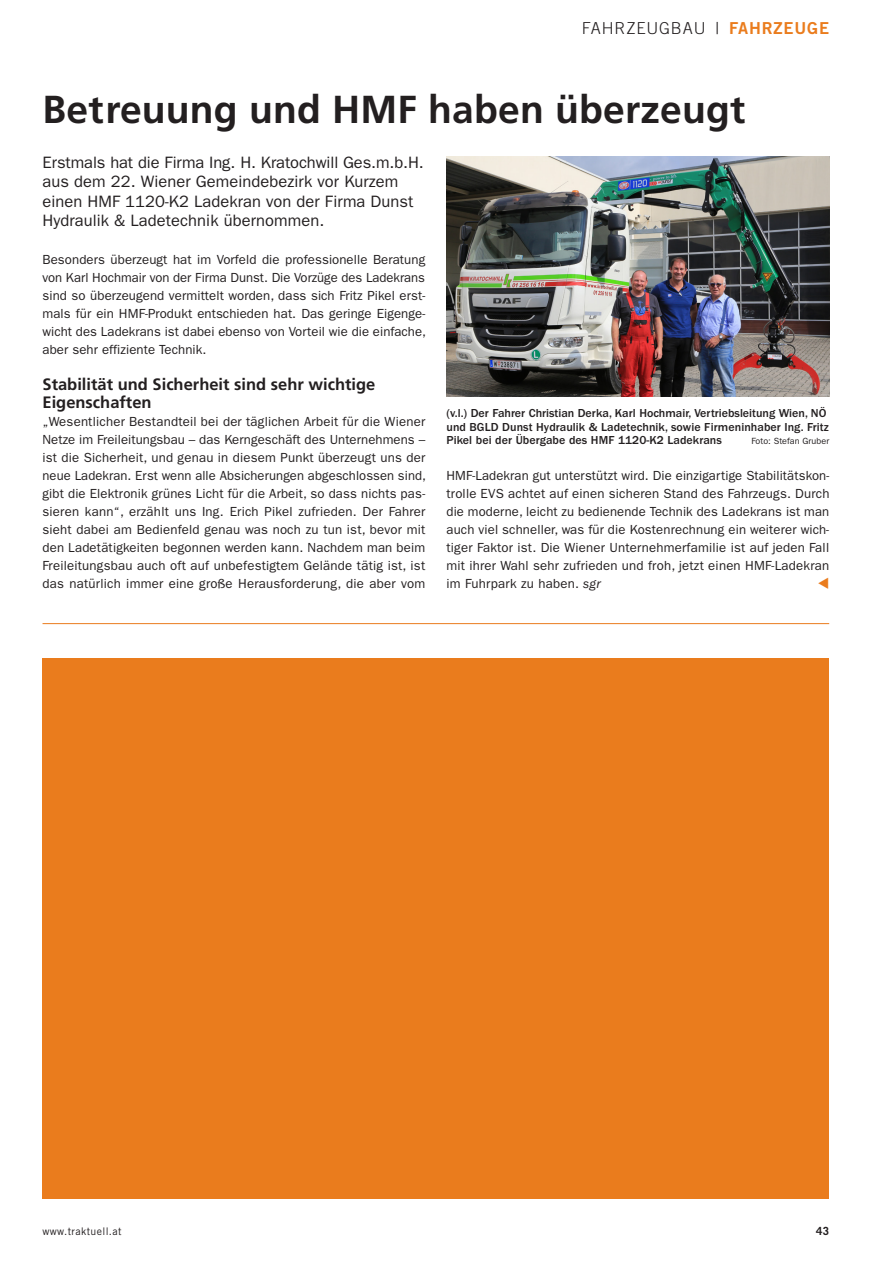
<style>
.page{position:relative;width:893px;height:1263px;background:#fff}
.page>*{position:absolute;margin:0;border:0;box-sizing:border-box;transform-origin:0 0}
.t1{font:700 39px "Frutiger LT Std";letter-spacing:.005em;color:#231f20}
.t2{font:16.5px/19.5px "ITC Franklin Gothic Std";letter-spacing:.005em;color:#231f20}
.t3{font:700 16.5px/18px "Frutiger LT Std";color:#231f20}
.t4{font:300 16.5px "Trade Gothic LT Std";letter-spacing:.05em;color:#231f20}
.t5{font:13.2px/18px "ITC Franklin Gothic Std";letter-spacing:.015em;color:#231f20;text-align:justify}
.t6{font:500 12px/13.5px "ITC Franklin Gothic Std";letter-spacing:.005em;color:#231f20}
.t7{font:700 11.25px "Trade Gothic LT Std";color:#231f20}
.t8{font:10.5px "Trade Gothic LT Std";letter-spacing:.035em;color:#231f20}
.t9{font:9px "ITC Franklin Gothic Std";letter-spacing:.005em;color:#231f20}
.s1{font-weight:400}
.s2{font-family:"Trade Gothic LT Std Bd 2";font-weight:400;color:#ea7c1d}
.s3{font-style:italic}
</style>
<div class="page">
<img style="left:446px;top:157px;width:383px;height:239px">
<div style="left:43px;top:659px;width:786px;height:540px;background:#ea7c1d"></div>
<hr style="left:43px;top:623px;width:786px;height:1px;background:#ea7c1d">
<p class="t4" style="left:582px;top:18px;width:249px">FAHRZEUGBAU <span class="s1">|</span> <span class="s2">FAHRZEUGE</span></p>
<h1 class="t1" style="left:43px;top:86px;width:704px">Betreuung und HMF haben überzeugt</h1>
<p class="t2" style="left:43px;top:153px;width:383px">Erstmals hat die Firma Ing. H. Kratochwill Ges.m.b.H. aus dem 22. Wiener Gemeindebezirk vor Kurzem einen HMF 1120-K2 Ladekran von der Firma Dunst Hydraulik &amp; Ladetechnik übernommen.</p>
<p class="t5" style="left:43px;top:251px;width:385px">Besonders überzeugt hat im Vorfeld die professionelle Beratung von Karl Hochmair von der Firma Dunst. Die Vorzüge des Ladekrans sind so überzeugend vermittelt worden, dass sich Fritz Pikel erst&shy;mals für ein HMF-Produkt entschieden hat. Das geringe Eigenge&shy;wicht des Ladekrans ist dabei ebenso von Vorteil wie die einfache, aber sehr effiziente Technik.</p>
<p class="t3" style="left:43px;top:376px;width:334px">Stabilität und Sicherheit sind sehr wichtige<br>Eigenschaften</p>
<p class="t5" style="left:43px;top:413px;width:385px">„Wesentlicher Bestandteil bei der täglichen Arbeit für die Wiener Netze im Freileitungsbau – das Kerngeschäft des Unternehmens – ist die Sicherheit, und genau in diesem Punkt überzeugt uns der neue Ladekran. Erst wenn alle Absicherungen abgeschlossen sind, gibt die Elektronik grünes Licht für die Arbeit, so dass nichts pas&shy;sieren kann“, erzählt uns Ing. Erich Pikel zufrieden. Der Fahrer sieht dabei am Bedienfeld genau was noch zu tun ist, bevor mit den Ladetätigkeiten begonnen werden kann. Nachdem man beim Freileitungsbau auch oft auf unbefestigtem Gelände tätig ist, ist das natürlich immer eine große Herausforderung, die aber vom</p>
<p class="t6" style="left:446px;top:407px;width:384px">(v.l.) Der Fahrer Christian Derka, Karl Hochmair, Vertriebsleitung Wien, NÖ und BGLD Dunst Hydraulik &amp; Ladetechnik, sowie Firmeninhaber Ing. Fritz<br>Pikel bei der Übergabe des HMF 1120-K2 Ladekrans</p>
<p class="t9" style="left:751px;top:436px;width:79px">Foto: Stefan Gruber</p>
<p class="t5" style="left:446px;top:467px;width:384px">HMF-Ladekran gut unterstützt wird. Die einzigartige Stabilitätskon&shy;trolle EVS achtet auf einen sicheren Stand des Fahrzeugs. Durch die moderne, leicht zu bedienende Technik des Ladekrans ist man auch viel schneller, was für die Kostenrechnung ein weiterer wich&shy;tiger Faktor ist. Die Wiener Unternehmerfamilie ist auf jeden Fall mit ihrer Wahl sehr zufrieden und froh, jetzt einen HMF-Ladekran im Fuhrpark zu haben. <span class="s3">sgr</span></p>
<p class="t8" style="left:43px;top:1225px;width:81px">www.traktuell.at</p>
<p class="t7" style="left:816px;top:1224px;width:15px">43</p>
</div>
